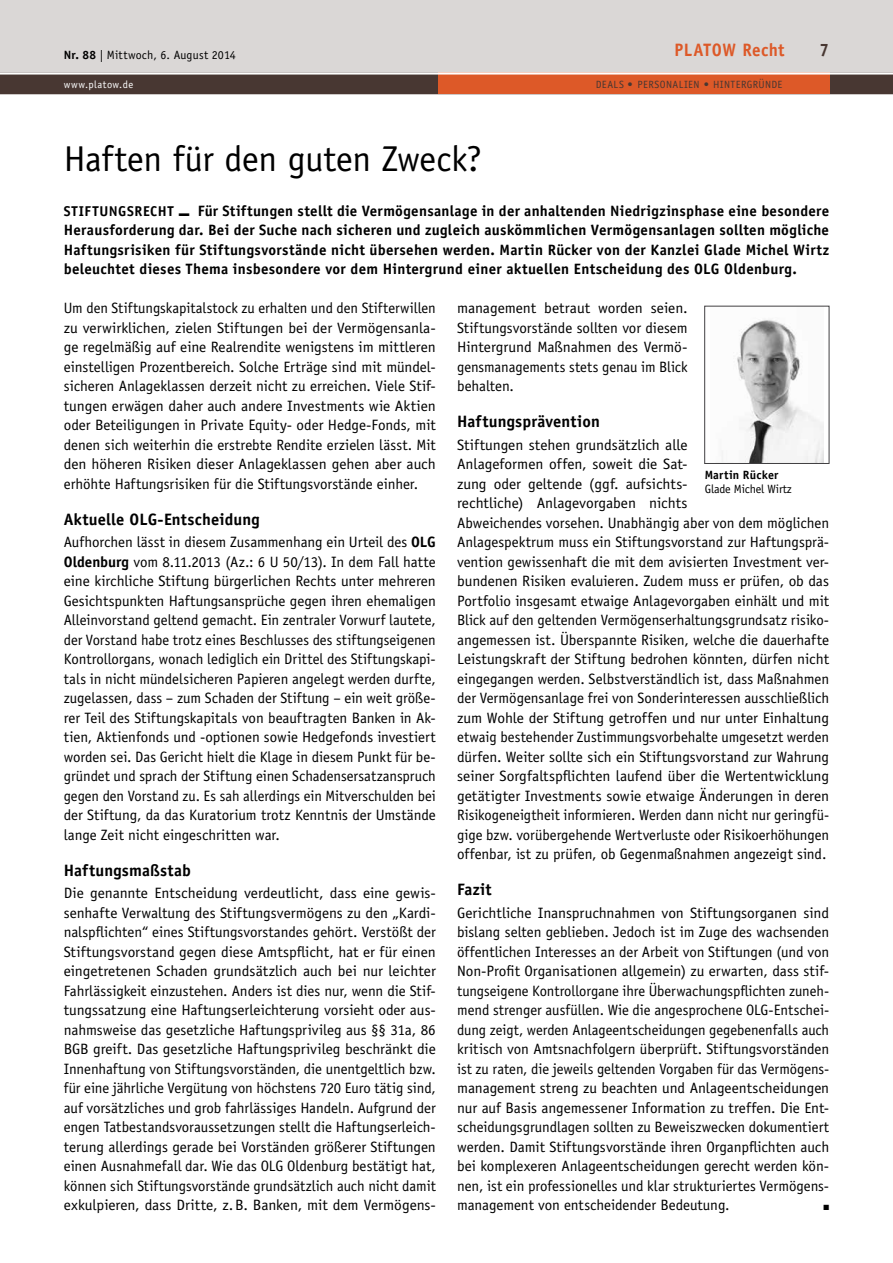
<style>
.page{position:relative;width:893px;height:1263px;background:#fff}
.page>*{position:absolute;margin:0;border:0;box-sizing:border-box;transform-origin:0 0}
.t1{font:36px "Officina Sans Std";letter-spacing:-.01em;color:#000}
.t2{font:700 18px "Officina Sans Std";letter-spacing:.02em;color:#dd5928;scale:.95 1}
.t3{font:700 18px "Officina Sans Std";color:#483732;scale:.95 1}
.t4{font:700 16.5px "Officina Sans Std";letter-spacing:.01em;color:#000}
.t5{font:15px/19.5px "Officina Sans Std";letter-spacing:-.005em;color:#000;text-align:justify}
.t6{font:700 15px/19.5px "Officina Sans Std";letter-spacing:.02em;color:#000;text-align:justify}
.t7{font:12px "Officina Sans Std";letter-spacing:.015em;color:#000}
.t8{font:12px "Officina Sans Std";letter-spacing:-.005em;color:#000}
.t9{font:700 12px "Officina Sans Std";letter-spacing:.015em;color:#000}
.t10{font:10.5px "Officina Sans Std";letter-spacing:.035em;color:#483732}
.t11{font:10.5px "Officina Sans Std";letter-spacing:.045em;color:#fff}
.t12{font:7.5px "Zapf Dingbats";color:#000}
.s1{font-weight:700}
.s2{font-size:14.25px}
</style>
<div class="page">
<div style="left:0;top:0;width:893px;height:72px;background:#dad7d6"></div>
<div style="left:0;top:72px;width:893px;height:22px;background:#483732"></div>
<hr style="left:0;top:94px;width:893px;height:1px;background:#483732">
<div style="left:438px;top:72px;width:391px;height:22px;background:#dd5928"></div>
<hr style="left:0;top:72px;width:893px;height:3px;background:#fff">
<img style="left:722px;top:319px;width:102px;height:143px">
<div style="left:704px;top:306px;width:125px;height:158px;border:1px solid #414042"></div>
<p class="t7" style="left:64px;top:47px;width:174px"><span class="s1">Nr. 88</span> | Mittwoch, 6. August 2014</p>
<p class="t2" style="left:674px;top:39px;width:117px">PLATOW Recht</p>
<p class="t3" style="left:819px;top:39px;width:12px">7</p>
<p class="t11" style="left:64px;top:79px;width:71px">www.platow.de</p>
<p class="t10" style="left:596px;top:79px;width:188px">DEALS <span class="s1">•</span> PERSONALIEN <span class="s1">•</span> HINTERGRÜNDE</p>
<h1 class="t1" style="left:64px;top:137px;width:420px">Haften für den guten Zweck?</h1>
<p class="t6" style="left:64px;top:201px;width:767px"><span class="s2">STIFTUNGSRECHT</span> ■ Für Stiftungen stellt die Vermögensanlage in der anhaltenden Niedrigzinsphase eine besondere Herausforderung dar. Bei der Suche nach sicheren und zugleich auskömmlichen Vermögensanlagen sollten mögliche Haftungsrisiken für Stiftungsvorstände nicht übersehen werden. Martin Rücker von der Kanzlei Glade Michel Wirtz beleuchtet dieses Thema insbesondere vor dem Hintergrund einer aktuellen Entscheidung des OLG Oldenburg.</p>
<p class="t5" style="left:457px;top:299px;width:232px">management betraut worden seien.<br>Stiftungsvorstände sollten vor diesem Hintergrund Maßnahmen des Vermö&shy;gensmanagements stets genau im Blick behalten.</p>
<p class="t4" style="left:457px;top:411px;width:144px">Haftungsprävention</p>
<p class="t5" style="left:457px;top:435px;width:374px;text-align:left">Stiftungen stehen grundsätzlich alle<br>Anlageformen offen, soweit die Sat-<br>zung oder geltende (ggf. aufsichts-<br>rechtliche) Anlagevorgaben nichts<br>Abweichendes vorsehen. Unabhängig aber von dem möglichen Anlagespektrum muss ein Stiftungsvorstand zur Haftungsprä&shy;vention gewissenhaft die mit dem avisierten Investment ver&shy;bundenen Risiken evaluieren. Zudem muss er prüfen, ob das Portfolio insgesamt etwaige Anlagevorgaben einhält und mit Blick auf den geltenden Vermögenserhaltungsgrundsatz risiko&shy;angemessen ist. Überspannte Risiken, welche die dauerhafte Leistungskraft der Stiftung bedrohen könnten, dürfen nicht eingegangen werden. Selbstverständlich ist, dass Maßnahmen der Vermögensanlage frei von Sonderinteressen ausschließlich zum Wohle der Stiftung getroffen und nur unter Einhaltung etwaig bestehender Zustimmungsvorbehalte umgesetzt werden dürfen. Weiter sollte sich ein Stiftungsvorstand zur Wahrung seiner Sorgfaltspflichten laufend über die Wertentwicklung getätigter Investments sowie etwaige Änderungen in deren Risikogeneigtheit informieren. Werden dann nicht nur geringfü&shy;gige bzw. vorübergehende Wertverluste oder Risikoerhöhungen offenbar, ist zu prüfen, ob Gegenmaßnahmen angezeigt sind.</p>
<p class="t4" style="left:457px;top:879px;width:36px">Fazit</p>
<p class="t5" style="left:457px;top:903px;width:374px">Gerichtliche Inanspruchnahmen von Stiftungsorganen sind bislang selten geblieben. Jedoch ist im Zuge des wachsenden öffentlichen Interesses an der Arbeit von Stiftungen (und von Non-Profit Organisationen allgemein) zu erwarten, dass stif&shy;tungseigene Kontrollorgane ihre Überwachungspflichten zuneh&shy;mend strenger ausfüllen. Wie die angesprochene OLG-Entschei&shy;dung zeigt, werden Anlageentscheidungen gegebenenfalls auch kritisch von Amtsnachfolgern überprüft. Stiftungsvorständen ist zu raten, die jeweils geltenden Vorgaben für das Vermögens&shy;management streng zu beachten und Anlageentscheidungen nur auf Basis angemessener Information zu treffen. Die Ent&shy;scheidungsgrundlagen sollten zu Beweiszwecken dokumentiert werden. Damit Stiftungsvorstände ihren Organpflichten auch bei komplexeren Anlageentscheidungen gerecht werden kön&shy;nen, ist ein professionelles und klar strukturiertes Vermögens&shy;management von entscheidender Bedeutung.</p>
<p class="t5" style="left:64px;top:299px;width:374px">Um den Stiftungskapitalstock zu erhalten und den Stifterwillen zu verwirklichen, zielen Stiftungen bei der Vermögensanla&shy;ge regelmäßig auf eine Realrendite wenigstens im mittleren einstelligen Prozentbereich. Solche Erträge sind mit mündel&shy;sicheren Anlageklassen derzeit nicht zu erreichen. Viele Stif&shy;tungen erwägen daher auch andere Investments wie Aktien oder Beteiligungen in Private Equity- oder Hedge-Fonds, mit denen sich weiterhin die erstrebte Rendite erzielen lässt. Mit den höheren Risiken dieser Anlageklassen gehen aber auch erhöhte Haftungsrisiken für die Stiftungsvorstände einher.</p>
<p class="t4" style="left:64px;top:509px;width:197px">Aktuelle OLG-Entscheidung</p>
<p class="t5" style="left:64px;top:533px;width:374px">Aufhorchen lässt in diesem Zusammenhang ein Urteil des <span class="s1">OLG Oldenburg</span> vom 8.11.2013 (Az.: 6 U 50/13). In dem Fall hatte eine kirchliche Stiftung bürgerlichen Rechts unter mehreren Gesichtspunkten Haftungsansprüche gegen ihren ehemaligen Alleinvorstand geltend gemacht. Ein zentraler Vorwurf lautete, der Vorstand habe trotz eines Beschlusses des stiftungseigenen Kontrollorgans, wonach lediglich ein Drittel des Stiftungskapi&shy;tals in nicht mündelsicheren Papieren angelegt werden durfte, zugelassen, dass – zum Schaden der Stiftung – ein weit größe&shy;rer Teil des Stiftungskapitals von beauftragten Banken in Ak&shy;tien, Aktienfonds und -optionen sowie Hedgefonds investiert worden sei. Das Gericht hielt die Klage in diesem Punkt für be&shy;gründet und sprach der Stiftung einen Schadensersatzanspruch gegen den Vorstand zu. Es sah allerdings ein Mitverschulden bei der Stiftung, da das Kuratorium trotz Kenntnis der Umstände lange Zeit nicht eingeschritten war.</p>
<p class="t4" style="left:64px;top:860px;width:129px">Haftungsmaßstab</p>
<p class="t5" style="left:64px;top:884px;width:374px">Die genannte Entscheidung verdeutlicht, dass eine gewis&shy;senhafte Verwaltung des Stiftungsvermögens zu den „Kardi&shy;nalspflichten“ eines Stiftungsvorstandes gehört. Verstößt der Stiftungsvorstand gegen diese Amtspflicht, hat er für einen eingetretenen Schaden grundsätzlich auch bei nur leichter Fahrlässigkeit einzustehen. Anders ist dies nur, wenn die Stif&shy;tungssatzung eine Haftungserleichterung vorsieht oder aus&shy;nahmsweise das gesetzliche Haftungsprivileg aus §§ 31a, 86<br>BGB greift. Das gesetzliche Haftungsprivileg beschränkt die Innenhaftung von Stiftungsvorständen, die unentgeltlich bzw. für eine jährliche Vergütung von höchstens 720 Euro tätig sind, auf vorsätzliches und grob fahrlässiges Handeln. Aufgrund der engen Tatbestandsvoraussetzungen stellt die Haftungserleich&shy;terung allerdings gerade bei Vorständen größerer Stiftungen einen Ausnahmefall dar. Wie das OLG Oldenburg bestätigt hat, können sich Stiftungsvorstände grundsätzlich auch nicht damit exkulpieren, dass Dritte, z.B. Banken, mit dem Vermögens-</p>
<p class="t9" style="left:705px;top:467px;width:75px">Martin Rücker</p>
<p class="t8" style="left:705px;top:482px;width:89px">Glade Michel Wirtz</p>
<p class="t12" style="left:823px;top:1204px;width:7px">■</p>
</div>
